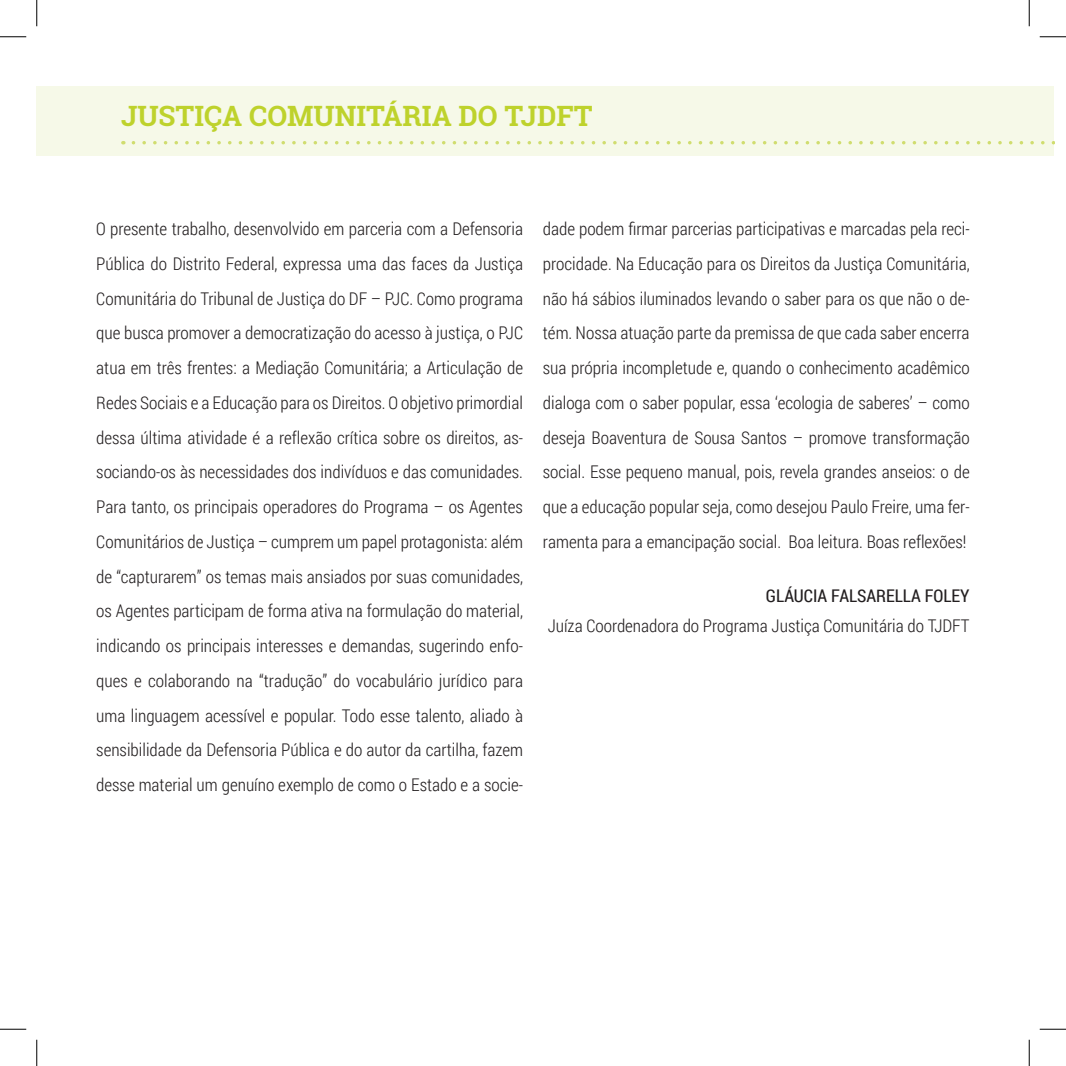
<style>
.page{position:relative;width:1066px;height:1066px;background:#fff}
.page>*{position:absolute;margin:0;border:0;box-sizing:border-box;transform-origin:0 0}
.t1{font:700 28px "Roboto Slab";color:#bed22c}
.t2{font:300 17.5px/34.6px "Roboto Condensed";color:#231f20;text-align:justify}
.t3{font:17.5px "Roboto Condensed";color:#231f20}
.t4{font:300 14px/22.8px "Roboto Condensed";color:#0d0b11;text-align:right}
</style>
<div class="page">
<div style="left:37px;top:86px;width:1017px;height:70px;background:#f6f9e8"></div>
<svg style="left:133px;top:141px;width:921px;height:3px"></svg>
<svg style="left:0;top:36px;width:26px;height:1px"></svg>
<svg style="left:1039px;top:36px;width:27px;height:1px"></svg>
<svg style="left:0;top:1029px;width:26px;height:1px"></svg>
<svg style="left:1039px;top:1029px;width:27px;height:1px"></svg>
<svg style="left:36px;top:0;width:1px;height:26px"></svg>
<svg style="left:36px;top:1039px;width:1px;height:27px"></svg>
<svg style="left:1029px;top:0;width:1px;height:26px"></svg>
<svg style="left:1029px;top:1039px;width:1px;height:27px"></svg>
<h1 class="t1" style="left:121px;top:97px;width:473px">JUSTIÇA COMUNITÁRIA DO TJDFT</h1>
<p class="t2" style="left:96px;top:211px;width:428px">O presente trabalho, desenvolvido em parceria com a Defensoria Pública do Distrito Federal, expressa uma das faces da Justiça Comunitária do Tribunal de Justiça do DF – PJC. Como programa que busca promover a democratização do acesso à justiça, o PJC atua em três frentes: a Mediação Comunitária; a Articulação de Redes Sociais e a Educação para os Direitos. O objetivo primordial dessa última atividade é a reflexão crítica sobre os direitos, as&shy;sociando-os às necessidades dos indivíduos e das comunidades.<br>Para tanto, os principais operadores do Programa – os Agentes Comunitários de Justiça – cumprem um papel protagonista: além de “capturarem” os temas mais ansiados por suas comunidades, os Agentes participam de forma ativa na formulação do material, indicando os principais interesses e demandas, sugerindo enfo&shy;ques e colaborando na “tradução” do vocabulário jurídico para uma linguagem acessível e popular. Todo esse talento, aliado à sensibilidade da Defensoria Pública e do autor da cartilha, fazem desse material um genuíno exemplo de como o Estado e a socie-</p>
<p class="t2" style="left:543px;top:211px;width:428px">dade podem firmar parcerias participativas e marcadas pela reci&shy;procidade. Na Educação para os Direitos da Justiça Comunitária, não há sábios iluminados levando o saber para os que não o de&shy;tém. Nossa atuação parte da premissa de que cada saber encerra sua própria incompletude e, quando o conhecimento acadêmico dialoga com o saber popular, essa ‘ecologia de saberes’ – como deseja Boaventura de Sousa Santos – promove transformação social. Esse pequeno manual, pois, revela grandes anseios: o de que a educação popular seja, como desejou Paulo Freire, uma fer&shy;ramenta para a emancipação social. Boa leitura. Boas reflexões!</p>
<p class="t3" style="left:766px;top:584px;width:205px">GLÁUCIA FALSARELLA FOLEY</p>
<p class="t2" style="left:547px;top:608px;width:423px">Juíza Coordenadora do Programa Justiça Comunitária do TJDFT</p>
<p class="t4" style="left:726px;top:584px;width:225px">Fórum de Ceilândia, Subsolo, Ala Esquerda<br>Telefone: 3103-9398</p>
</div>
